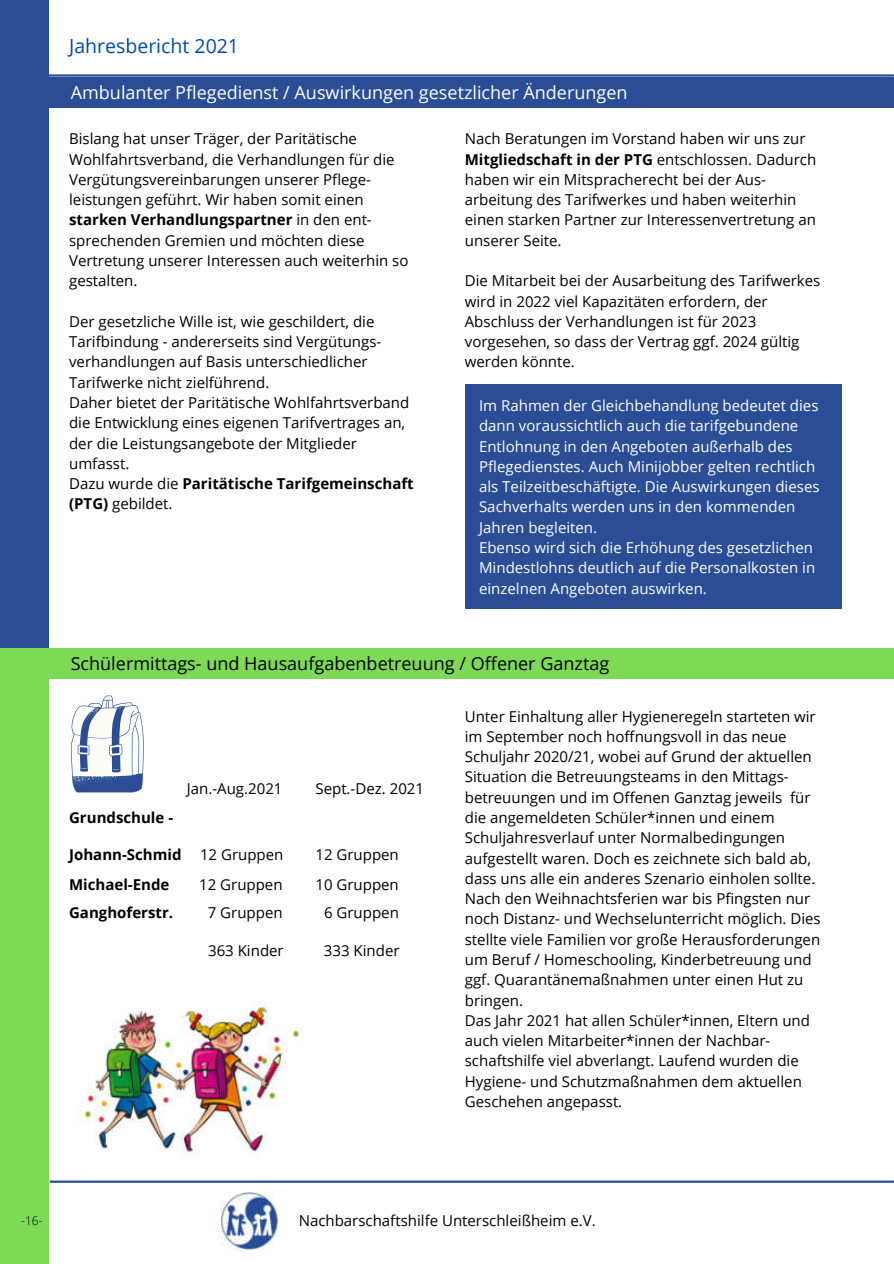
<style>
.page{position:relative;width:894px;height:1264px;background:#fff}
.page>*{position:absolute;margin:0;border:0;box-sizing:border-box;transform-origin:0 0}
.t1{font:19.5px "Open Sans";color:#004aad}
.t2{font:18px "Open Sans";color:#fff}
.t3{font:18px "Open Sans";color:#000}
.t4{font:15px/20.2px "Open Sans";color:#000}
.t5{font:15px/20.2px "Open Sans";color:#fff}
.t6{font:700 15px/28.7px "Open Sans";color:#000}
.t7{font:300 12px "Open Sans";color:#000}
.s1{font-weight:700}
</style>
<div class="page">
<div style="left:0;top:648px;width:49px;height:615px;background:#7ed957"></div>
<hr style="left:45px;top:74px;width:847px;height:3px;background:#294c9d">
<img style="left:221px;top:1192px;width:57px;height:56px">
<hr style="left:51px;top:1180px;width:842px;height:2px;background:#294c9d">
<div style="left:49px;top:77px;width:844px;height:30px;background:#2a4d96"></div>
<div style="left:49px;top:648px;width:844px;height:31px;background:#7ed957"></div>
<div style="left:464px;top:384px;width:376px;height:224px;background:#2a4d96"></div>
<div style="left:0;top:0;width:49px;height:647px;background:#2a4d96"></div>
<img style="left:78px;top:1002px;width:226px;height:156px">
<svg style="left:71px;top:695px;width:73px;height:97px"></svg>
<h1 class="t1" style="left:69px;top:33px;width:171px">Jahresbericht 2021</h1>
<p class="t2" style="left:71px;top:80px;width:558px">Ambulanter Pflegedienst / Auswirkungen gesetzlicher Änderungen</p>
<p class="t4" style="left:69px;top:128px;width:341px">Bislang hat unser Träger, der Paritätische Wohlfahrtsverband, die Verhandlungen für die Vergütungsvereinbarungen unserer Pflege&shy;leistungen geführt. Wir haben somit einen <span class="s1">starken Verhandlungspartner</span> in den ent&shy;sprechenden Gremien und möchten diese Vertretung unserer Interessen auch weiterhin so gestalten.</p>
<p class="t4" style="left:69px;top:311px;width:346px">Der gesetzliche Wille ist, wie geschildert, die Tarifbindung - andererseits sind Vergütungs&shy;verhandlungen auf Basis unterschiedlicher Tarifwerke nicht zielführend.<br>Daher bietet der Paritätische Wohlfahrtsverband die Entwicklung eines eigenen Tarifvertrages an, der die Leistungsangebote der Mitglieder umfasst.<br>Dazu wurde die <span class="s1">Paritätische Tarifgemeinschaft (PTG)</span> gebildet.</p>
<p class="t4" style="left:464px;top:128px;width:353px">Nach Beratungen im Vorstand haben wir uns zur <span class="s1">Mitgliedschaft in der PTG</span> entschlossen. Dadurch haben wir ein Mitspracherecht bei der Aus&shy;arbeitung des Tarifwerkes und haben weiterhin einen starken Partner zur Interessenvertretung an unserer Seite.</p>
<p class="t4" style="left:464px;top:270px;width:357px">Die Mitarbeit bei der Ausarbeitung des Tarifwerkes wird in 2022 viel Kapazitäten erfordern, der Abschluss der Verhandlungen ist für 2023 vorgesehen, so dass der Vertrag ggf. 2024 gültig werden könnte.</p>
<p class="t5" style="left:479px;top:395px;width:342px">Im Rahmen der Gleichbehandlung bedeutet dies dann voraussichtlich auch die tarifgebundene Entlohnung in den Angeboten außerhalb des Pflegedienstes. Auch Minijobber gelten rechtlich als Teilzeitbeschäftigte. Die Auswirkungen dieses Sachverhalts werden uns in den kommenden Jahren begleiten.<br>Ebenso wird sich die Erhöhung des gesetzlichen Mindestlohns deutlich auf die Personalkosten in einzelnen Angeboten auswirken.</p>
<p class="t3" style="left:71px;top:651px;width:540px">Schülermittags- und Hausaufgabenbetreuung / Offener Ganztag</p>
<p class="t6" style="left:69px;top:802px;width:105px">Grundschule -</p>
<p class="t4" style="left:187px;top:777px;width:97px">Jan.-Aug.2021</p>
<p class="t4" style="left:315px;top:777px;width:110px">Sept.-Dez. 2021</p>
<p class="t4" style="left:69px;top:840px;width:216px;line-height:29px;text-align:right"><span class="s1">Johann-Schmid</span> 12 Gruppen<br>12 Gruppen<br>7 Gruppen</p>
<p class="t4" style="left:315px;top:840px;width:85px;line-height:29px;text-align:center">12 Gruppen<br>10 Gruppen<br>6 Gruppen</p>
<p class="t6" style="left:69px;top:869px;width:105px">Michael-Ende<br>Ganghoferstr.</p>
<p class="t4" style="left:208px;top:939px;width:77px">363 Kinder</p>
<p class="t4" style="left:324px;top:939px;width:77px">333 Kinder</p>
<p class="t4" style="left:464px;top:705px;width:357px">Unter Einhaltung aller Hygieneregeln starteten wir im September noch hoffnungsvoll in das neue Schuljahr 2020/21, wobei auf Grund der aktuellen Situation die Betreuungsteams in den Mittags&shy;betreuungen und im Offenen Ganztag jeweils für die angemeldeten Schüler*innen und einem Schuljahresverlauf unter Normalbedingungen aufgestellt waren. Doch es zeichnete sich bald ab, dass uns alle ein anderes Szenario einholen sollte.<br>Nach den Weihnachtsferien war bis Pfingsten nur noch Distanz- und Wechselunterricht möglich. Dies stellte viele Familien vor große Herausforderungen um Beruf / Homeschooling, Kinderbetreuung und ggf. Quarantänemaßnahmen unter einen Hut zu bringen.<br>Das Jahr 2021 hat allen Schüler*innen, Eltern und auch vielen Mitarbeiter*innen der Nachbar&shy;schaftshilfe viel abverlangt. Laufend wurden die Hygiene- und Schutzmaßnahmen dem aktuellen Geschehen angepasst.</p>
<p class="t7" style="left:21px;top:1212px;width:23px">-16-</p>
<p class="t4" style="left:298px;top:1210px;width:298px">Nachbarschaftshilfe Unterschleißheim e.V.</p>
</div>
